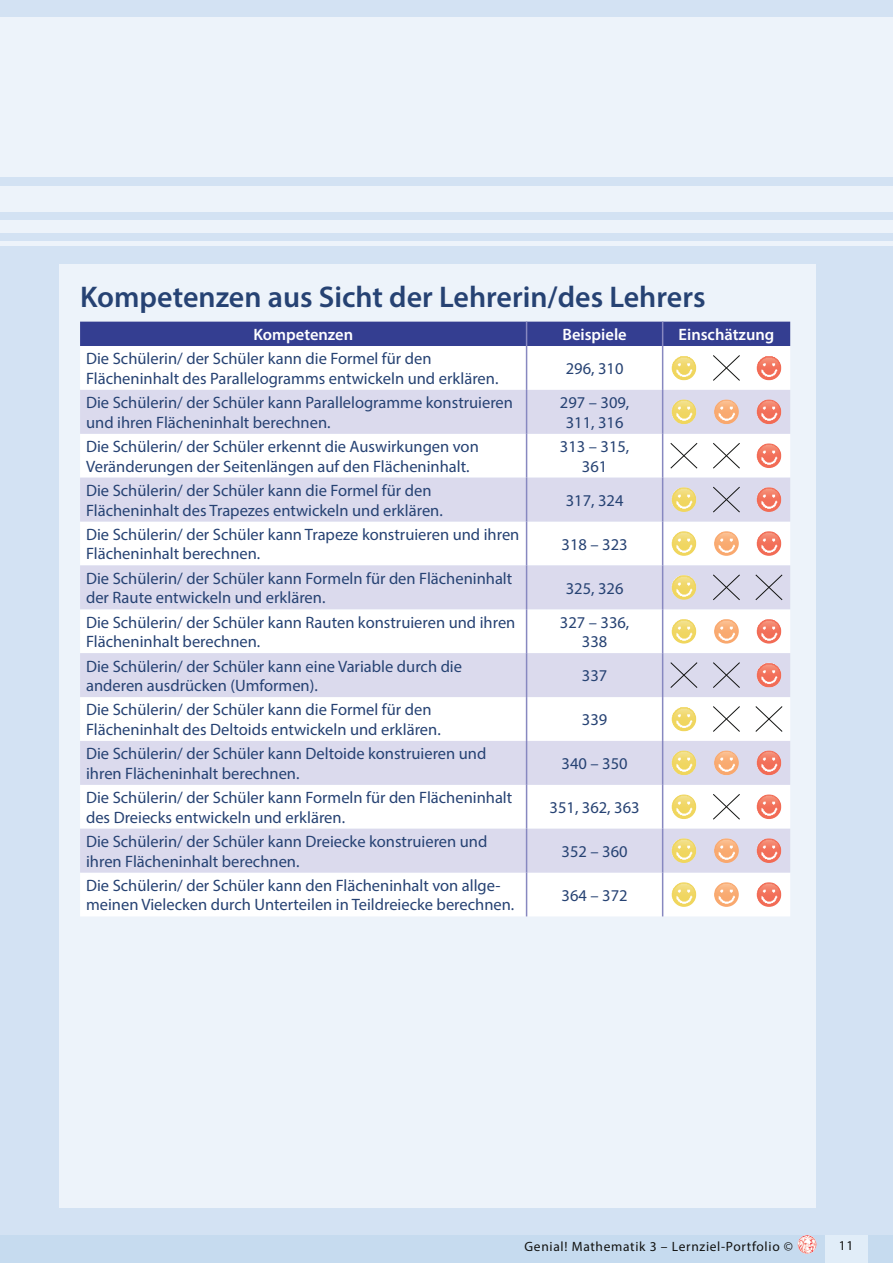
<style>
.page{position:relative;width:893px;height:1263px;background:#fff}
.page>*{position:absolute;margin:0;border:0;box-sizing:border-box;transform-origin:0 0}
.t1{font:600 30px "Myriad Pro";color:#264273}
.t2{font:16.5px/19.5px "Myriad Pro";color:#264273}
.t3{font:600 16.5px "Myriad Pro";color:#fff}
.t4{font:13.5px "Myriad Pro";letter-spacing:.05em;color:#121311}
</style>
<div class="page">
<div style="left:0;top:1229px;width:893px;height:34px;background:#c6dbef"></div>
<img style="left:798px;top:1235px;width:18px;height:19px;border-radius:9px">
<div style="left:825px;top:1229px;width:42px;height:34px;background:#e1edf8"></div>
<div style="left:0;top:0;width:893px;height:1234px;background:#d3e2f3"></div>
<div style="left:0;top:17px;width:893px;height:159px;background:#edf3fa"></div>
<div style="left:0;top:186px;width:893px;height:26px;background:#edf3fa"></div>
<div style="left:0;top:220px;width:893px;height:13px;background:#edf3fa"></div>
<div style="left:0;top:241px;width:893px;height:5px;background:#edf3fa"></div>
<div style="left:60px;top:264px;width:756px;height:944px;background:#edf3fa"></div>
<div style="left:80px;top:346px;width:710px;height:570px;background:#fff"></div>
<svg style="left:80px;top:390px;width:710px;height:482px;background:#ebeaf4"></svg>
<div style="left:80px;top:322px;width:710px;height:24px;background:#343e91"></div>
<hr style="left:526px;top:346px;width:1px;height:44px;background:#8788c0">
<hr style="left:662px;top:346px;width:1px;height:44px;background:#8788c0">
<hr style="left:526px;top:390px;width:1px;height:44px;background:#8788c0">
<hr style="left:662px;top:390px;width:1px;height:44px;background:#8788c0">
<hr style="left:526px;top:434px;width:1px;height:44px;background:#8788c0">
<hr style="left:662px;top:434px;width:1px;height:44px;background:#8788c0">
<hr style="left:526px;top:478px;width:1px;height:43px;background:#8788c0">
<hr style="left:662px;top:478px;width:1px;height:43px;background:#8788c0">
<hr style="left:526px;top:521px;width:1px;height:44px;background:#8788c0">
<hr style="left:662px;top:521px;width:1px;height:44px;background:#8788c0">
<hr style="left:526px;top:565px;width:1px;height:44px;background:#8788c0">
<hr style="left:662px;top:565px;width:1px;height:44px;background:#8788c0">
<hr style="left:526px;top:609px;width:1px;height:44px;background:#8788c0">
<hr style="left:662px;top:609px;width:1px;height:44px;background:#8788c0">
<hr style="left:526px;top:653px;width:1px;height:44px;background:#8788c0">
<hr style="left:662px;top:653px;width:1px;height:44px;background:#8788c0">
<hr style="left:526px;top:697px;width:1px;height:44px;background:#8788c0">
<hr style="left:662px;top:697px;width:1px;height:44px;background:#8788c0">
<hr style="left:526px;top:741px;width:1px;height:44px;background:#8788c0">
<hr style="left:662px;top:741px;width:1px;height:44px;background:#8788c0">
<hr style="left:526px;top:785px;width:1px;height:44px;background:#8788c0">
<hr style="left:662px;top:785px;width:1px;height:44px;background:#8788c0">
<hr style="left:526px;top:829px;width:1px;height:43px;background:#8788c0">
<hr style="left:662px;top:829px;width:1px;height:43px;background:#8788c0">
<hr style="left:526px;top:872px;width:1px;height:44px;background:#8788c0">
<hr style="left:662px;top:872px;width:1px;height:44px;background:#8788c0">
<img style="left:672px;top:356px;width:24px;height:24px;border-radius:12px">
<svg style="left:712px;top:355px;width:28px;height:26px"></svg>
<img style="left:757px;top:356px;width:24px;height:24px;border-radius:12px">
<img style="left:672px;top:399px;width:24px;height:25px;border-radius:12px">
<img style="left:714px;top:399px;width:25px;height:25px;border-radius:12px">
<img style="left:757px;top:399px;width:24px;height:25px;border-radius:12px">
<svg style="left:670px;top:442px;width:28px;height:27px"></svg>
<svg style="left:712px;top:442px;width:28px;height:27px"></svg>
<img style="left:757px;top:443px;width:24px;height:25px;border-radius:12px">
<img style="left:672px;top:487px;width:24px;height:25px;border-radius:12px">
<svg style="left:712px;top:486px;width:28px;height:27px"></svg>
<img style="left:757px;top:487px;width:24px;height:25px;border-radius:12px">
<img style="left:672px;top:531px;width:24px;height:25px;border-radius:12px">
<img style="left:714px;top:531px;width:25px;height:25px;border-radius:12px">
<img style="left:757px;top:531px;width:24px;height:25px;border-radius:12px">
<img style="left:672px;top:575px;width:24px;height:25px;border-radius:12px">
<svg style="left:712px;top:574px;width:28px;height:27px"></svg>
<svg style="left:755px;top:574px;width:28px;height:27px"></svg>
<img style="left:672px;top:619px;width:24px;height:25px;border-radius:12px">
<img style="left:714px;top:619px;width:25px;height:25px;border-radius:12px">
<img style="left:757px;top:619px;width:24px;height:25px;border-radius:12px">
<svg style="left:670px;top:662px;width:28px;height:26px"></svg>
<svg style="left:712px;top:662px;width:28px;height:26px"></svg>
<img style="left:757px;top:663px;width:24px;height:24px;border-radius:12px">
<img style="left:672px;top:707px;width:24px;height:24px;border-radius:12px">
<svg style="left:712px;top:706px;width:28px;height:26px"></svg>
<svg style="left:755px;top:706px;width:28px;height:26px"></svg>
<img style="left:672px;top:750px;width:24px;height:25px;border-radius:12px">
<img style="left:714px;top:750px;width:25px;height:25px;border-radius:12px">
<img style="left:757px;top:750px;width:24px;height:25px;border-radius:12px">
<img style="left:672px;top:794px;width:24px;height:25px;border-radius:12px">
<svg style="left:712px;top:793px;width:28px;height:27px"></svg>
<img style="left:757px;top:794px;width:24px;height:25px;border-radius:12px">
<img style="left:672px;top:838px;width:24px;height:25px;border-radius:12px">
<img style="left:714px;top:838px;width:25px;height:25px;border-radius:12px">
<img style="left:757px;top:838px;width:24px;height:25px;border-radius:12px">
<img style="left:672px;top:882px;width:24px;height:25px;border-radius:12px">
<img style="left:714px;top:882px;width:25px;height:25px;border-radius:12px">
<img style="left:757px;top:882px;width:24px;height:25px;border-radius:12px">
<h1 class="t1" style="left:80px;top:278px;width:627px">Kompetenzen aus Sicht der Lehrerin/des Lehrers</h1>
<p class="t3" style="left:253px;top:324px;width:101px">Kompetenzen</p>
<p class="t3" style="left:562px;top:324px;width:66px">Beispiele</p>
<p class="t3" style="left:679px;top:324px;width:97px">Einschätzung</p>
<p class="t2" style="left:86px;top:349px;width:414px">Die Schülerin/ der Schüler kann die Formel für den<br>Flächeninhalt des Parallelogramms entwickeln und erklären.</p>
<p class="t2" style="left:566px;top:359px;width:59px">296, 310</p>
<p class="t2" style="left:86px;top:393px;width:428px">Die Schülerin/ der Schüler kann Parallelogramme konstruieren und ihren Flächeninhalt berechnen.</p>
<p class="t2" style="left:560px;top:393px;width:71px;text-align:center">297 – 309,<br>311, 316</p>
<p class="t2" style="left:86px;top:437px;width:394px">Die Schülerin/ der Schüler erkennt die Auswirkungen von<br>Veränderungen der Seitenlängen auf den Flächeninhalt.</p>
<p class="t2" style="left:560px;top:437px;width:71px;text-align:center">313 – 315,<br>361</p>
<p class="t2" style="left:86px;top:480px;width:358px">Die Schülerin/ der Schüler kann die Formel für den<br>Flächeninhalt des Trapezes entwickeln und erklären.</p>
<p class="t2" style="left:566px;top:490px;width:59px">317, 324</p>
<p class="t2" style="left:86px;top:524px;width:435px">Die Schülerin/ der Schüler kann Trapeze konstruieren und ihren<br>Flächeninhalt berechnen.</p>
<p class="t2" style="left:562px;top:534px;width:68px">318 – 323</p>
<p class="t2" style="left:86px;top:568px;width:428px">Die Schülerin/ der Schüler kann Formeln für den Flächeninhalt der Raute entwickeln und erklären.</p>
<p class="t2" style="left:566px;top:578px;width:59px">325, 326</p>
<p class="t2" style="left:86px;top:612px;width:431px">Die Schülerin/ der Schüler kann Rauten konstruieren und ihren<br>Flächeninhalt berechnen.</p>
<p class="t2" style="left:560px;top:612px;width:71px;text-align:center">327 – 336,<br>338</p>
<p class="t2" style="left:86px;top:656px;width:377px">Die Schülerin/ der Schüler kann eine Variable durch die anderen ausdrücken (Umformen).</p>
<p class="t2" style="left:582px;top:666px;width:27px">337</p>
<p class="t2" style="left:86px;top:700px;width:356px">Die Schülerin/ der Schüler kann die Formel für den<br>Flächeninhalt des Deltoids entwickeln und erklären.</p>
<p class="t2" style="left:582px;top:710px;width:27px">339</p>
<p class="t2" style="left:86px;top:744px;width:402px">Die Schülerin/ der Schüler kann Deltoide konstruieren und ihren Flächeninhalt berechnen.</p>
<p class="t2" style="left:562px;top:753px;width:68px">340 – 350</p>
<p class="t2" style="left:86px;top:788px;width:428px">Die Schülerin/ der Schüler kann Formeln für den Flächeninhalt des Dreiecks entwickeln und erklären.</p>
<p class="t2" style="left:550px;top:797px;width:92px">351, 362, 363</p>
<p class="t2" style="left:86px;top:831px;width:403px">Die Schülerin/ der Schüler kann Dreiecke konstruieren und ihren Flächeninhalt berechnen.</p>
<p class="t2" style="left:562px;top:841px;width:68px">352 – 360</p>
<p class="t2" style="left:86px;top:875px;width:430px">Die Schülerin/ der Schüler kann den Flächeninhalt von allge&shy;meinen Vielecken durch Unterteilen in Teildreiecke berechnen.</p>
<p class="t2" style="left:562px;top:885px;width:68px">364 – 372</p>
<p class="t4" style="left:524px;top:1238px;width:270px">Genial! Mathematik 3 – Lernziel-Portfolio ©</p>
<p class="t4" style="left:839px;top:1237px;width:16px">11</p>
</div>
